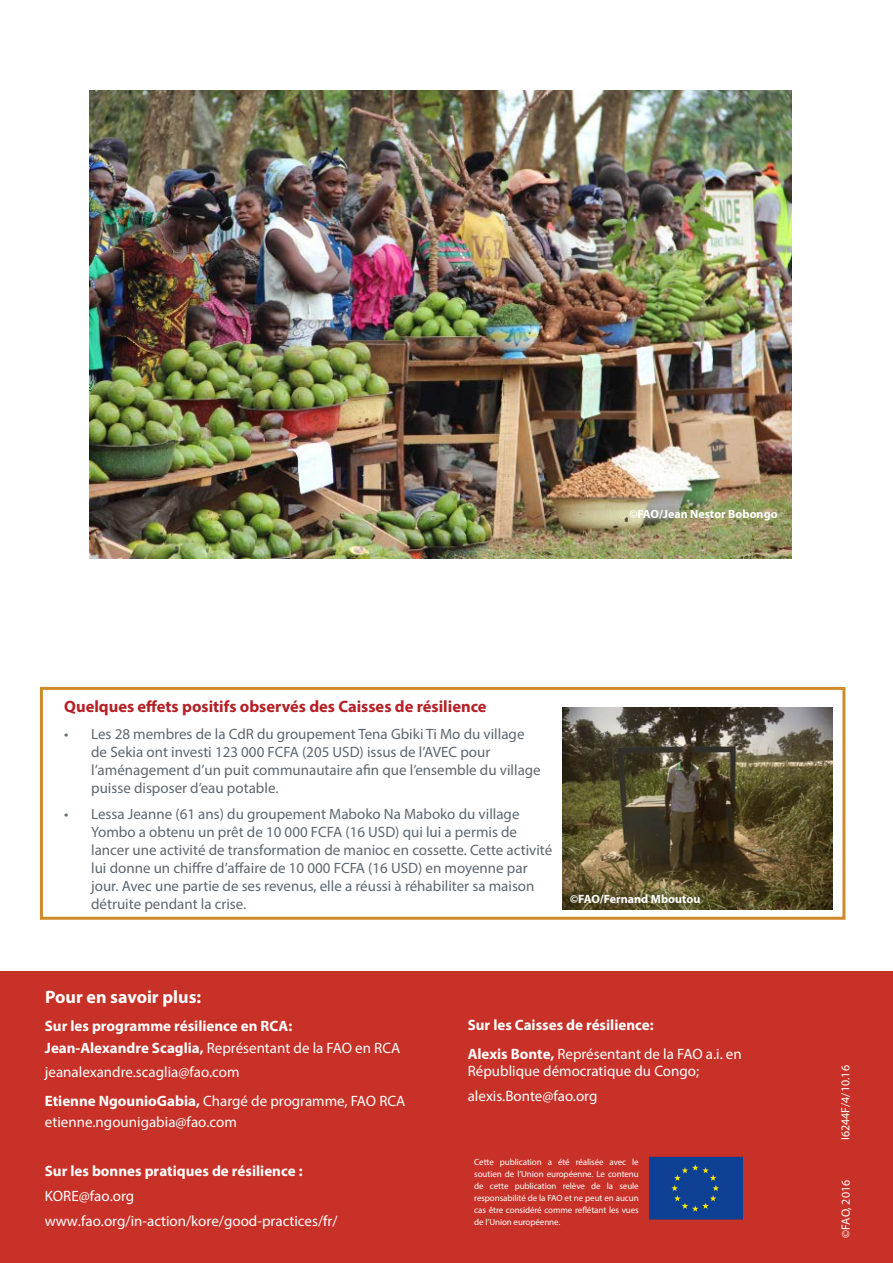
<style>
.page{position:relative;width:893px;height:1263px;background:#fff}
.page>*{position:absolute;margin:0;border:0;box-sizing:border-box;transform-origin:0 0}
.t1{font:700 18px "Myriad Pro";color:#fff}
.t2{font:700 16.5px "Myriad Pro";color:#b42025}
.t3{font:15px/18px "Myriad Pro";color:#5d6770}
.t4{font:15px/25.2px "Myriad Pro";color:#fff}
.t5{font:700 15px/29.5px "Myriad Pro";color:#fff}
.t6{font:700 12px "Myriad Pro";color:#fff}
.t7{font:12px "Myriad Pro";color:#fff}
.t8{font:9px/12px "Myriad Pro";letter-spacing:-.01em;color:#fff;text-align:justify}
.s1{font-weight:400}
.s2{font-weight:700}
</style>
<div class="page">
<img style="left:89px;top:90px;width:702px;height:468px">
<div style="left:0;top:972px;width:893px;height:291px;background:#c73127"></div>
<div style="left:40px;top:687px;width:805px;height:233px;border:3px solid #cf8b2a"></div>
<img style="left:562px;top:707px;width:270px;height:203px">
<img style="left:649px;top:1156px;width:94px;height:63px">
<p class="t6" style="left:629px;top:506px;width:150px">©FAO/Jean Nestor Bobongo</p>
<p class="t2" style="left:64px;top:696px;width:424px">Quelques effets positifs observés des Caisses de résilience</p>
<p class="t3" style="left:91px;top:725px;width:451px;text-indent:-27px">• Les 28 membres de la CdR du groupement Tena Gbiki Ti Mo du village de Sekia ont investi 123 000 FCFA (205 USD) issus de l’AVEC pour l’aménagement d’un puit communautaire afin que l’ensemble du village puisse disposer d’eau potable.</p>
<p class="t3" style="left:91px;top:805px;width:463px;text-indent:-27px">• Lessa Jeanne (61 ans) du groupement Maboko Na Maboko du village Yombo a obtenu un prêt de 10 000 FCFA (16 USD) qui lui a permis de lancer une activité de transformation de manioc en cossette. Cette activité lui donne un chiffre d’affaire de 10 000 FCFA (16 USD) en moyenne par jour. Avec une partie de ses revenus, elle a réussi à réhabiliter sa maison détruite pendant la crise.</p>
<p class="t6" style="left:570px;top:891px;width:132px">©FAO/Fernand Mboutou</p>
<p class="t1" style="left:45px;top:985px;width:157px">Pour en savoir plus:</p>
<p class="t5" style="left:45px;top:1014px;width:357px;line-height:22px">Sur les programme résilience en RCA:<br>Jean-Alexandre Scaglia, <span class="s1">Représentant de la FAO en RCA</span></p>
<p class="t4" style="left:45px;top:1056px;width:362px;line-height:29.8px">jeanalexandre.scaglia@fao.com<br><span class="s2">Etienne NgounioGabia,</span> Chargé de programme, FAO RCA</p>
<p class="t4" style="left:45px;top:1109px;width:194px">etienne.ngounigabia@fao.com</p>
<p class="t5" style="left:45px;top:1155px;width:259px">Sur les bonnes pratiques de résilience :</p>
<p class="t4" style="left:45px;top:1183px;width:294px">KORE@fao.org www.fao.org/in-action/kore/good-practices/fr/</p>
<p class="t5" style="left:468px;top:1009px;width:276px">Sur les Caisses de résilience:<br>Alexis Bonte, <span class="s1">Représentant de la FAO a.i. en</span></p>
<p class="t4" style="left:468px;top:1058px;width:233px">République démocratique du Congo; alexis.Bonte@fao.org</p>
<p class="t8" style="left:474px;top:1156px;width:166px">Cette publication a été réalisée avec le soutien de l’Union européenne. Le contenu de cette publication relève de la seule responsabilité de la FAO et ne peut en aucun cas être considéré comme reflétant les vues de l’Union européenne.</p>
<p class="t7" style="left:838px;top:1140px;width:76px;rotate:-90deg">I6244F/4/10.16</p>
<p class="t7" style="left:838px;top:1237px;width:59px;rotate:-90deg">©FAO, 2016</p>
</div>
